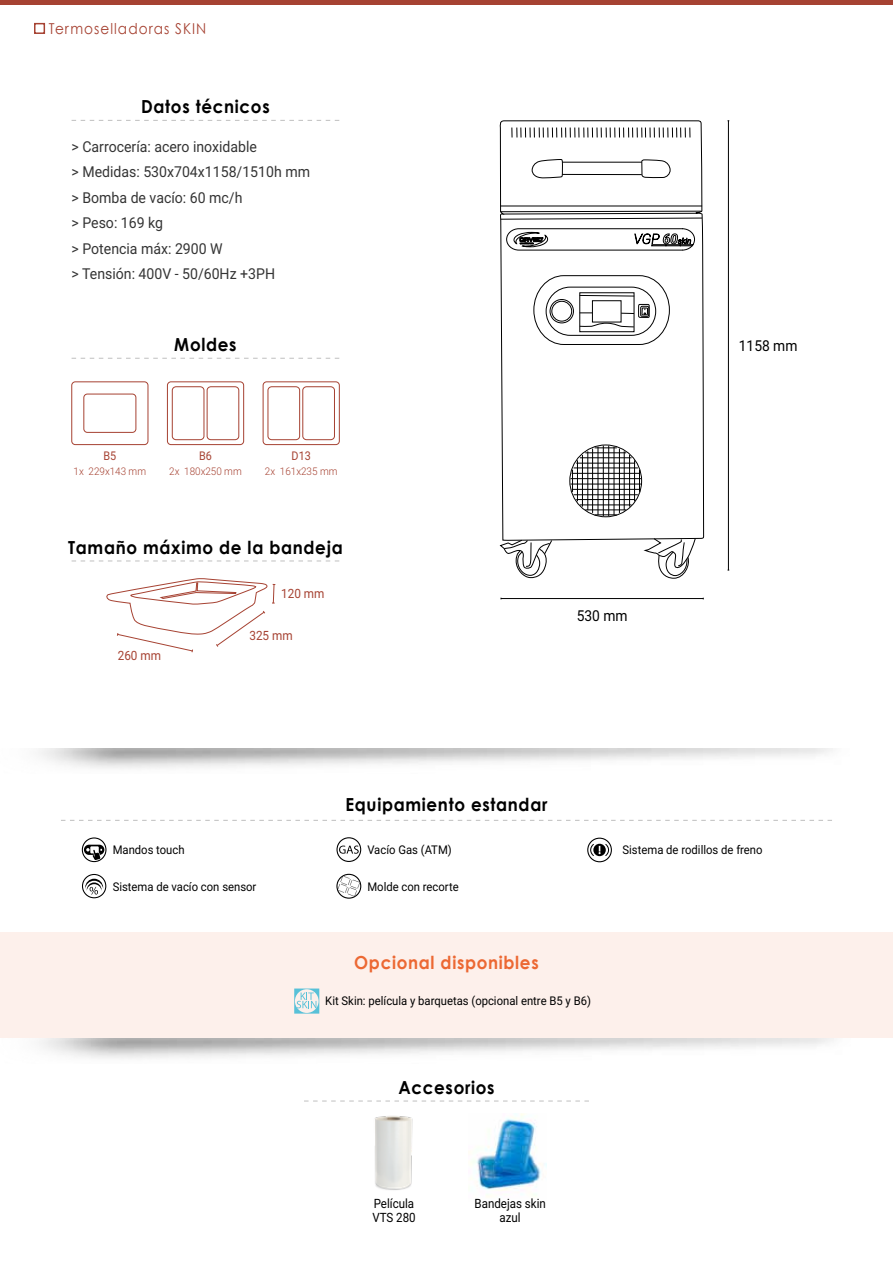
<style>
.page{position:relative;width:893px;height:1263px;background:#fff}
.page>*{position:absolute;margin:0;border:0;box-sizing:border-box;transform-origin:0 0}
.t1{font:700 18px "Century Gothic";letter-spacing:.04em;color:#000;scale:.93 1}
.t2{font:700 18px "Century Gothic";letter-spacing:.04em;color:#ec6833;scale:.93 1}
.t3{font:15px/25.5px "Roboto";color:#343434;scale:.94 1}
.t4{font:15px "Century Gothic";letter-spacing:.075em;color:#a64232;scale:.91 1}
.t5{font:15px "Roboto";color:#000;scale:.92 1}
.t6{font:12.75px/13.8px "Roboto";color:#000;text-align:center;scale:.9 1}
.t7{font:12.75px "Roboto";color:#a64232;scale:.92 1}
.t8{font:12px "Roboto";color:#000;scale:.94 1}
.t9{font:12px "Roboto";color:#a64232;scale:.9 1}
.t10{font:300 10.5px "Roboto";color:#a64232;scale:.94 1}
</style>
<div class="page">
<img style="left:470px;top:1113px;width:76px;height:84px">
<hr style="left:501px;top:598px;width:202px;height:1px;background:#000">
<hr style="left:728px;top:121px;width:1px;height:449px;background:#000">
<div style="left:0;top:0;width:893px;height:5px;background:#a64232"></div>
<div style="left:34px;top:23px;width:11px;height:11px;border:2px solid #a64232"></div>
<svg style="left:304px;top:1100px;width:285px;height:1px"></svg>
<svg style="left:61px;top:820px;width:771px;height:1px"></svg>
<svg style="left:72px;top:120px;width:267px;height:1px"></svg>
<svg style="left:72px;top:358px;width:267px;height:1px"></svg>
<svg style="left:72px;top:560px;width:267px;height:1px"></svg>
<svg style="left:82px;top:874px;width:24px;height:24px"></svg>
<svg style="left:500px;top:541px;width:52px;height:37px"></svg>
<svg style="left:645px;top:541px;width:50px;height:37px"></svg>
<svg style="left:499px;top:120px;width:205px;height:421px"></svg>
<svg style="left:500px;top:211px;width:202px;height:9px"></svg>
<hr style="left:501px;top:206px;width:201px;height:1px;background:#000">
<svg style="left:532px;top:159px;width:31px;height:19px"></svg>
<svg style="left:641px;top:159px;width:29px;height:19px"></svg>
<hr style="left:562px;top:162px;width:80px;height:1px;background:#000">
<hr style="left:562px;top:174px;width:80px;height:1px;background:#000">
<svg style="left:512px;top:128px;width:178px;height:9px"></svg>
<svg style="left:572px;top:470px;width:1px;height:22px"></svg>
<svg style="left:595px;top:515px;width:22px;height:1px"></svg>
<svg style="left:639px;top:470px;width:1px;height:22px"></svg>
<svg style="left:595px;top:448px;width:22px;height:1px"></svg>
<hr style="left:577px;top:460px;width:1px;height:41px;background:#000">
<hr style="left:585px;top:510px;width:41px;height:1px;background:#000">
<hr style="left:634px;top:460px;width:1px;height:41px;background:#000">
<hr style="left:585px;top:452px;width:41px;height:1px;background:#000">
<hr style="left:582px;top:455px;width:1px;height:52px;background:#000">
<hr style="left:580px;top:505px;width:52px;height:1px;background:#000">
<hr style="left:629px;top:455px;width:1px;height:52px;background:#000">
<hr style="left:580px;top:457px;width:52px;height:1px;background:#000">
<hr style="left:588px;top:451px;width:1px;height:59px;background:#000">
<hr style="left:576px;top:499px;width:59px;height:1px;background:#000">
<hr style="left:624px;top:451px;width:1px;height:59px;background:#000">
<hr style="left:576px;top:463px;width:59px;height:1px;background:#000">
<hr style="left:592px;top:449px;width:1px;height:64px;background:#000">
<hr style="left:574px;top:494px;width:64px;height:1px;background:#000">
<hr style="left:619px;top:449px;width:1px;height:64px;background:#000">
<hr style="left:574px;top:468px;width:64px;height:1px;background:#000">
<hr style="left:598px;top:447px;width:1px;height:68px;background:#000">
<hr style="left:572px;top:489px;width:68px;height:1px;background:#000">
<hr style="left:603px;top:446px;width:1px;height:70px;background:#000">
<hr style="left:570px;top:484px;width:71px;height:1px;background:#000">
<hr style="left:608px;top:446px;width:1px;height:70px;background:#000">
<hr style="left:570px;top:478px;width:71px;height:1px;background:#000">
<hr style="left:614px;top:447px;width:1px;height:68px;background:#000">
<hr style="left:572px;top:473px;width:68px;height:1px;background:#000">
<svg style="left:71px;top:381px;width:78px;height:64px"></svg>
<svg style="left:167px;top:381px;width:77px;height:64px"></svg>
<svg style="left:262px;top:381px;width:78px;height:64px"></svg>
<svg style="left:106px;top:578px;width:169px;height:75px"></svg>
<img style="left:362px;top:1101px;width:54px;height:89px">
<svg style="left:336px;top:837px;width:25px;height:25px"></svg>
<svg style="left:587px;top:838px;width:25px;height:24px"></svg>
<div style="left:0;top:933px;width:893px;height:105px;background:#fdf0eb"></div>
<svg style="left:533px;top:275px;width:137px;height:70px"></svg>
<svg style="left:82px;top:837px;width:24px;height:25px"></svg>
<svg style="left:506px;top:228px;width:189px;height:22px"></svg>
<svg style="left:336px;top:874px;width:25px;height:25px"></svg>
<svg style="left:294px;top:988px;width:25px;height:25px"></svg>
<p class="t4" style="left:49px;top:19px;width:175px">Termoselladoras SKIN</p>
<h1 class="t1" style="left:141px;top:95px;width:140px">Datos técnicos</h1>
<p class="t3" style="left:72px;top:133px;width:255px">&gt; Carrocería: acero inoxidable<br>&gt; Medidas: 530x704x1158/1510h mm &gt; Bomba de vacío: 60 mc/h<br>&gt; Peso: 169 kg<br>&gt; Potencia máx: 2900 W<br>&gt; Tensión: 400V - 50/60Hz +3PH</p>
<h1 class="t1" style="left:174px;top:333px;width:68px">Moldes</h1>
<p class="t9" style="left:103px;top:448px;width:16px">B5</p>
<p class="t9" style="left:199px;top:448px;width:16px">B6</p>
<p class="t9" style="left:292px;top:448px;width:23px">D13</p>
<p class="t10" style="left:74px;top:464px;width:79px">1x 229x143 mm</p>
<p class="t10" style="left:169px;top:464px;width:79px">2x 180x250 mm</p>
<p class="t10" style="left:265px;top:464px;width:79px">2x 161x235 mm</p>
<h1 class="t1" style="left:68px;top:536px;width:297px">Tamaño máximo de la bandeja</h1>
<p class="t7" style="left:281px;top:585px;width:49px">120 mm</p>
<p class="t7" style="left:118px;top:646px;width:48px">260 mm</p>
<p class="t7" style="left:249px;top:626px;width:49px">325 mm</p>
<p class="t5" style="left:577px;top:605px;width:57px">530 mm</p>
<p class="t5" style="left:739px;top:335px;width:65px">1158 mm</p>
<p class="t8" style="left:113px;top:841px;width:78px">Mandos touch</p>
<p class="t8" style="left:113px;top:878px;width:154px">Sistema de vacío con sensor</p>
<h1 class="t1" style="left:346px;top:793px;width:219px">Equipamiento estandar</h1>
<p class="t8" style="left:367px;top:841px;width:91px">Vacío Gas (ATM)</p>
<p class="t8" style="left:367px;top:878px;width:99px">Molde con recorte</p>
<h1 class="t2" style="left:354px;top:951px;width:200px">Opcional disponibles</h1>
<p class="t8" style="left:622px;top:842px;width:150px">Sistema de rodillos de freno</p>
<p class="t8" style="left:325px;top:992px;width:284px">Kit Skin: película y barquetas (opcional entre B5 y B6)</p>
<h1 class="t1" style="left:398px;top:1076px;width:105px">Accesorios</h1>
<p class="t6" style="left:372px;top:1196px;width:50px;text-align:left">Película<br>VTS 280</p>
<p class="t6" style="left:475px;top:1196px;width:81px">Bandejas skin azul</p>
</div>
